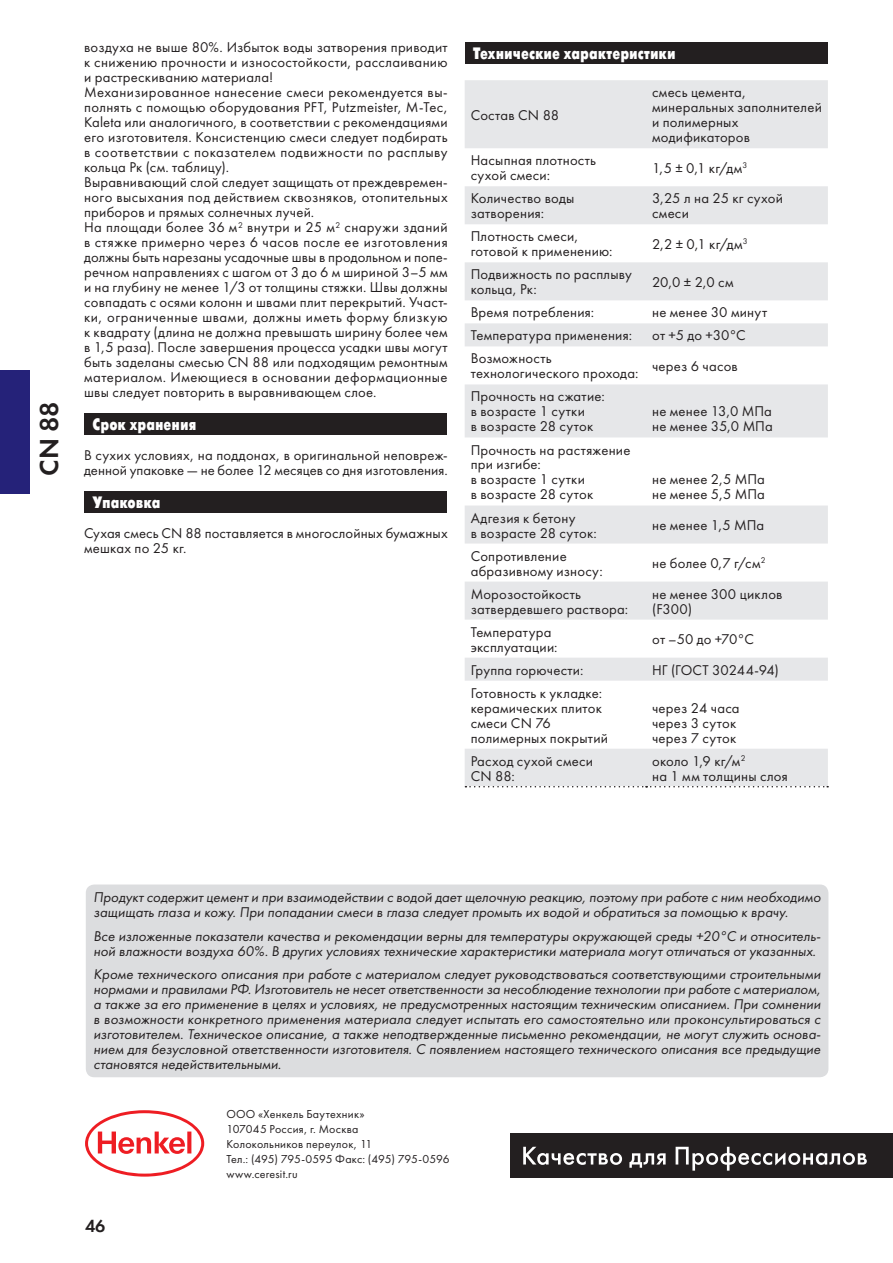
<style>
.page{position:relative;width:893px;height:1263px;background:#fff}
.page>*{position:absolute;margin:0;border:0;box-sizing:border-box;transform-origin:0 0}
.t1{font:27px "Futura Demi C";color:#231f20}
.t2{font:18px "Futura Demi C";color:#231f20}
.t3{font:16.5px "Futura Futuris Cond Extra Bold C";color:#fff}
.t4{font:14.7px/15px "Futura Book C";letter-spacing:.015em;color:#231f20}
.t5{font:italic 14.7px/15px "Futura Book C";letter-spacing:.005em;color:#231f20}
.t6{font:12px/15px "Futura Book C";letter-spacing:.02em;color:#231f20}
</style>
<div class="page">
<svg style="left:85px;top:1110px;width:119px;height:66px"></svg>
<div style="left:510px;top:1133px;width:383px;height:45px;background:#231f20"></div>
<svg style="left:523px;top:1147px;width:99px;height:18px"></svg>
<svg style="left:629px;top:1153px;width:37px;height:15px"></svg>
<svg style="left:676px;top:1147px;width:191px;height:23px"></svg>
<div style="left:86px;top:884px;width:742px;height:193px;background:#dcdddf;border-radius:9px"></div>
<div style="left:84px;top:413px;width:363px;height:22px;background:#231f20"></div>
<div style="left:84px;top:491px;width:363px;height:22px;background:#231f20"></div>
<div style="left:465px;top:42px;width:362px;height:22px;background:#231f20"></div>
<svg style="left:465px;top:80px;width:363px;height:706px"></svg>
<svg style="left:465px;top:786px;width:363px;height:1px"></svg>
<div style="left:0;top:370px;width:30px;height:123px;background:#252279"></div>
<h1 class="t1" style="left:33px;top:476px;width:76px;rotate:-90deg">CN 88</h1>
<p class="t4" style="left:84px;top:40px;width:365px">воздуха не выше 80%. Избыток воды затворения приводит к снижению прочности и износостойкости, расслаиванию и растрескиванию материала!<br>Механизированное нанесение смеси рекомендуется вы&shy;полнять с помощью оборудования PFT, Putzmeister, M-Tec, Kaleta или аналогичного, в соответствии с рекомендациями его изготовителя. Консистенцию смеси следует подбирать в соответствии с показателем подвижности по расплыву кольца Рк (см. таблицу).<br>Выравнивающий слой следует защищать от преждевремен&shy;ного высыхания под действием сквозняков, отопительных приборов и прямых солнечных лучей.<br>На площади более 36 м<sup>2</sup> внутри и 25 м<sup>2</sup> снаружи зданий в стяжке примерно через 6 часов после ее изготовления должны быть нарезаны усадочные швы в продольном и попе&shy;речном направлениях с шагом от 3 до 6 м шириной 3–5 мм и на глубину не менее 1/3 от толщины стяжки. Швы должны совпадать с осями колонн и швами плит перекрытий. Участ&shy;ки, ограниченные швами, должны иметь форму близкую к квадрату (длина не должна превышать ширину более чем в 1,5 раза). После завершения процесса усадки швы могут быть заделаны смесью CN 88 или подходящим ремонтным материалом. Имеющиеся в основании деформационные швы следует повторить в выравнивающем слое.</p>
<p class="t3" style="left:93px;top:416px;width:105px">Срок хранения</p>
<p class="t4" style="left:84px;top:448px;width:365px">В сухих условиях, на поддонах, в оригинальной неповреж&shy;денной упаковке — не более 12 месяцев со дня изготовления.</p>
<p class="t3" style="left:93px;top:493px;width:69px">Упаковка</p>
<p class="t4" style="left:84px;top:526px;width:365px">Сухая смесь CN 88 поставляется в многослойных бумажных мешках по 25 кг.</p>
<p class="t3" style="left:473px;top:45px;width:204px">Технические характеристики</p>
<p class="t4" style="left:471px;top:108px;width:90px">Состав CN 88</p>
<p class="t4" style="left:652px;top:85px;width:171px">смесь цемента, минеральных заполнителей и полимерных модификаторов</p>
<p class="t4" style="left:471px;top:153px;width:127px">Насыпная плотность сухой смеси:</p>
<p class="t4" style="left:652px;top:161px;width:97px">1,5 ± 0,1 кг/дм<sup>3</sup></p>
<p class="t4" style="left:471px;top:191px;width:105px">Количество воды затворения:</p>
<p class="t4" style="left:652px;top:191px;width:132px">3,25 л на 25 кг сухой смеси</p>
<p class="t4" style="left:471px;top:229px;width:143px">Плотность смеси, готовой к применению:</p>
<p class="t4" style="left:652px;top:237px;width:97px">2,2 ± 0,1 кг/дм<sup>3</sup></p>
<p class="t4" style="left:471px;top:267px;width:163px">Подвижность по расплыву кольца, Рк:</p>
<p class="t4" style="left:652px;top:275px;width:83px">20,0 ± 2,0 см</p>
<p class="t4" style="left:471px;top:305px;width:125px">Время потребления:</p>
<p class="t4" style="left:652px;top:305px;width:117px">не менее 30 минут</p>
<p class="t4" style="left:471px;top:328px;width:163px">Температура применения:</p>
<p class="t4" style="left:652px;top:328px;width:95px">от +5 до +30°C</p>
<p class="t4" style="left:471px;top:351px;width:169px">Возможность технологического прохода:</p>
<p class="t4" style="left:652px;top:359px;width:87px">через 6 часов</p>
<p class="t4" style="left:471px;top:389px;width:136px">Прочность на сжатие: в возрасте 1 сутки<br>в возрасте 28 суток</p>
<p class="t4" style="left:652px;top:404px;width:122px">не менее 13,0 МПа не менее 35,0 МПа</p>
<p class="t4" style="left:471px;top:442px;width:161px">Прочность на растяжение при изгибе:<br>в возрасте 1 сутки<br>в возрасте 28 суток</p>
<p class="t4" style="left:652px;top:472px;width:114px">не менее 2,5 МПа не менее 5,5 МПа</p>
<p class="t4" style="left:471px;top:510px;width:128px">Адгезия к бетону<br>в возрасте 28 суток:</p>
<p class="t4" style="left:652px;top:518px;width:114px">не менее 1,5 МПа</p>
<p class="t4" style="left:471px;top:548px;width:133px">Сопротивление абразивному износу:</p>
<p class="t4" style="left:652px;top:556px;width:115px">не более 0,7 г/см<sup>2</sup></p>
<p class="t4" style="left:471px;top:586px;width:159px">Морозостойкость затвердевшего раствора:</p>
<p class="t4" style="left:652px;top:586px;width:132px">не менее 300 циклов (F300)</p>
<p class="t4" style="left:471px;top:624px;width:88px">Температура эксплуатации:</p>
<p class="t4" style="left:652px;top:632px;width:103px">от –50 до +70°C</p>
<p class="t4" style="left:471px;top:662px;width:114px">Группа горючести:</p>
<p class="t4" style="left:652px;top:662px;width:128px">НГ (ГОСТ 30244-94)</p>
<p class="t4" style="left:471px;top:685px;width:139px">Готовность к укладке: керамических плиток смеси CN 76 полимерных покрытий</p>
<p class="t4" style="left:652px;top:700px;width:89px">через 24 часа через 3 суток через 7 суток</p>
<p class="t4" style="left:471px;top:753px;width:124px">Расход сухой смеси<br>CN 88:</p>
<p class="t4" style="left:652px;top:753px;width:137px">около 1,9 кг/м<sup>2<br></sup>на 1 мм толщины слоя</p>
<p class="t5" style="left:94px;top:890px;width:729px">Продукт содержит цемент и при взаимодействии с водой дает щелочную реакцию, поэтому при работе с ним необходимо защищать глаза и кожу. При попадании смеси в глаза следует промыть их водой и обратиться за помощью к врачу.</p>
<p class="t5" style="left:94px;top:928px;width:729px">Все изложенные показатели качества и рекомендации верны для температуры окружающей среды +20°C и относитель&shy;ной влажности воздуха 60%. В других условиях технические характеристики материала могут отличаться от указанных.</p>
<p class="t5" style="left:94px;top:967px;width:729px;text-align:justify">Кроме технического описания при работе с материалом следует руководствоваться соответствующими строительными нормами и правилами РФ. Изготовитель не несет ответственности за несоблюдение технологии при работе с материалом, а также за его применение в целях и условиях, не предусмотренных настоящим техническим описанием. При сомнении в возможности конкретного применения материала следует испытать его самостоятельно или проконсультироваться с изготовителем. Техническое описание, а также неподтвержденные письменно рекомендации, не могут служить основа&shy;нием для безусловной ответственности изготовителя. С появлением настоящего технического описания все предыдущие становятся недействительными.</p>
<p class="t2" style="left:85px;top:1215px;width:22px">46</p>
<p class="t6" style="left:226px;top:1106px;width:225px">ООО «Хенкель Баутехник»<br>107045 Россия, г. Москва<br>Колокольников переулок, 11<br>Тел.: (495) 795-0595 Факс: (495) 795-0596 www.ceresit.ru</p>
</div>
